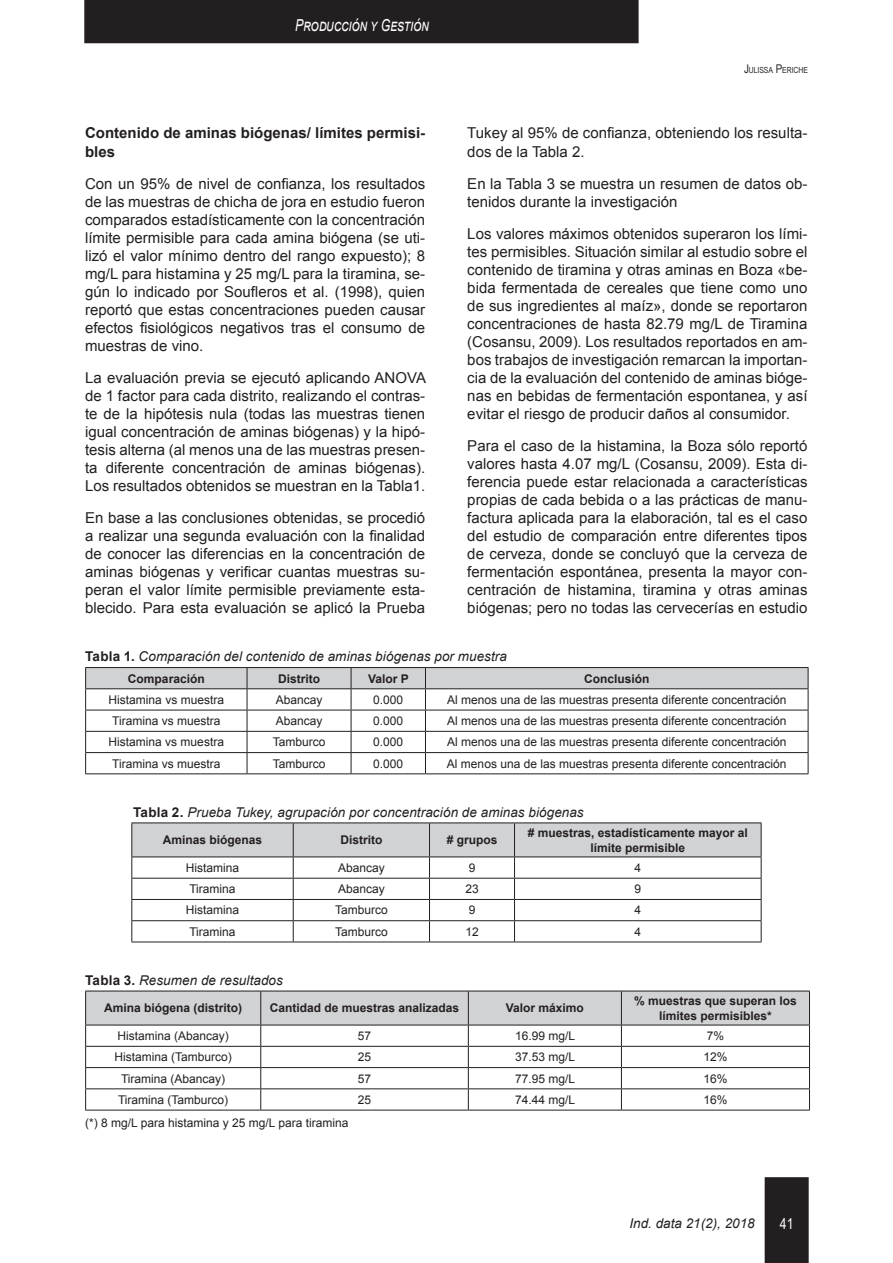
<style>
.page{position:relative;width:893px;height:1263px;background:#fff}
.page>*{position:absolute;margin:0;border:0;box-sizing:border-box;transform-origin:0 0}
.t1{font:italic 16.5px "Arial";color:#fff;scale:.75 1}
.t2{font:15px/18px "Arial";color:#231f20;text-align:justify}
.t3{font:700 15px/18px "Arial";color:#231f20}
.t4{font:15px "Arial Narrow";color:#fff}
.t5{font:italic 13.5px "Arial";letter-spacing:.005em;color:#231f20}
.t6{font:12px "Arial";color:#231f20}
.t7{font:700 12px/14.4px "Arial";color:#231f20;text-align:center}
.t8{font:8.4px "Arial Narrow";letter-spacing:-.005em;color:#231f20}
.s1{font-size:12px}
.s2{font-weight:700;font-style:normal}
</style>
<div class="page">
<div style="left:765px;top:1177px;width:44px;height:86px;background:#231f20"></div>
<div style="left:84px;top:0;width:555px;height:43px;background:#231f20"></div>
<hr style="left:85px;top:773px;width:162px;height:1px;background:#231f20">
<hr style="left:247px;top:773px;width:104px;height:1px;background:#231f20">
<hr style="left:351px;top:773px;width:74px;height:1px;background:#231f20">
<hr style="left:425px;top:773px;width:383px;height:1px;background:#231f20">
<svg style="left:85px;top:667px;width:724px;height:106px"></svg>
<hr style="left:85px;top:688px;width:162px;height:1px;background:#231f20">
<hr style="left:247px;top:688px;width:104px;height:1px;background:#231f20">
<hr style="left:351px;top:688px;width:74px;height:1px;background:#231f20">
<hr style="left:425px;top:688px;width:383px;height:1px;background:#231f20">
<hr style="left:131px;top:822px;width:162px;height:1px;background:#231f20">
<hr style="left:293px;top:822px;width:136px;height:1px;background:#231f20">
<hr style="left:429px;top:822px;width:85px;height:1px;background:#231f20">
<hr style="left:514px;top:822px;width:247px;height:1px;background:#231f20">
<svg style="left:131px;top:823px;width:631px;height:118px"></svg>
<hr style="left:131px;top:941px;width:162px;height:1px;background:#231f20">
<hr style="left:293px;top:941px;width:136px;height:1px;background:#231f20">
<hr style="left:429px;top:941px;width:85px;height:1px;background:#231f20">
<hr style="left:514px;top:941px;width:247px;height:1px;background:#231f20">
<svg style="left:85px;top:991px;width:725px;height:119px"></svg>
<hr style="left:85px;top:1110px;width:176px;height:1px;background:#231f20">
<hr style="left:261px;top:1110px;width:207px;height:1px;background:#231f20">
<hr style="left:468px;top:1110px;width:153px;height:1px;background:#231f20">
<hr style="left:621px;top:1110px;width:189px;height:1px;background:#231f20">
<p class="t1" style="left:295px;top:14px;width:180px">Producción y Gestión</p>
<p class="t8" style="left:744px;top:63px;width:65px"><span class="s1">J</span>ULISSA <span class="s1">P</span>ERICHE</p>
<p class="t2" style="left:467px;top:124px;width:342px">Tukey al 95% de confianza, obteniendo los resulta&shy;dos de la Tabla 2.</p>
<p class="t2" style="left:467px;top:174px;width:342px">En la Tabla 3 se muestra un resumen de datos ob&shy;tenidos durante la investigación</p>
<p class="t2" style="left:467px;top:224px;width:342px">Los valores máximos obtenidos superaron los lími&shy;tes permisibles. Situación similar al estudio sobre el contenido de tiramina y otras aminas en Boza «be&shy;bida fermentada de cereales que tiene como uno de sus ingredientes al maíz», donde se reportaron concentraciones de hasta 82.79 mg/L de Tiramina (Cosansu, 2009). Los resultados reportados en am&shy;bos trabajos de investigación remarcan la importan&shy;cia de la evaluación del contenido de aminas bióge&shy;nas en bebidas de fermentación espontanea, y así evitar el riesgo de producir daños al consumidor.</p>
<p class="t2" style="left:467px;top:436px;width:342px">Para el caso de la histamina, la Boza sólo reportó valores hasta 4.07 mg/L (Cosansu, 2009). Esta di&shy;ferencia puede estar relacionada a características propias de cada bebida o a las prácticas de manu&shy;factura aplicada para la elaboración, tal es el caso del estudio de comparación entre diferentes tipos de cerveza, donde se concluyó que la cerveza de fermentación espontánea, presenta la mayor con&shy;centración de histamina, tiramina y otras aminas biógenas; pero no todas las cervecerías en estudio</p>
<p class="t5" style="left:85px;top:648px;width:423px"><span class="s2">Tabla 1.</span> Comparación del contenido de aminas biógenas por muestra</p>
<p class="t7" style="left:128px;top:671px;width:78px">Comparación</p>
<p class="t7" style="left:278px;top:671px;width:43px">Distrito</p>
<p class="t7" style="left:368px;top:671px;width:42px">Valor P</p>
<p class="t7" style="left:584px;top:671px;width:67px">Conclusión</p>
<p class="t6" style="left:109px;top:691px;width:117px">Histamina vs muestra</p>
<p class="t6" style="left:276px;top:691px;width:48px">Abancay</p>
<p class="t6" style="left:373px;top:691px;width:32px">0.000</p>
<p class="t6" style="left:447px;top:691px;width:341px">Al menos una de las muestras presenta diferente concentración</p>
<p class="t6" style="left:112px;top:713px;width:110px">Tiramina vs muestra</p>
<p class="t6" style="left:276px;top:713px;width:48px">Abancay</p>
<p class="t6" style="left:373px;top:713px;width:32px">0.000</p>
<p class="t6" style="left:447px;top:713px;width:341px">Al menos una de las muestras presenta diferente concentración</p>
<p class="t6" style="left:109px;top:734px;width:117px">Histamina vs muestra</p>
<p class="t6" style="left:273px;top:734px;width:54px">Tamburco</p>
<p class="t6" style="left:373px;top:734px;width:32px">0.000</p>
<p class="t6" style="left:447px;top:734px;width:341px">Al menos una de las muestras presenta diferente concentración</p>
<p class="t6" style="left:112px;top:755px;width:110px">Tiramina vs muestra</p>
<p class="t6" style="left:273px;top:755px;width:54px">Tamburco</p>
<p class="t6" style="left:373px;top:755px;width:32px">0.000</p>
<p class="t6" style="left:447px;top:755px;width:341px">Al menos una de las muestras presenta diferente concentración</p>
<p class="t5" style="left:133px;top:803px;width:452px"><span class="s2">Tabla 2.</span> Prueba Tukey, agrupación por concentración de aminas biógenas</p>
<p class="t7" style="left:163px;top:833px;width:101px">Aminas biógenas</p>
<p class="t7" style="left:340px;top:833px;width:43px">Distrito</p>
<p class="t7" style="left:447px;top:833px;width:52px"># grupos</p>
<p class="t7" style="left:528px;top:826px;width:222px"># muestras, estadísticamente mayor al límite permisible</p>
<p class="t6" style="left:186px;top:859px;width:55px">Histamina</p>
<p class="t6" style="left:338px;top:859px;width:48px">Abancay</p>
<p class="t6" style="left:469px;top:859px;width:8px">9</p>
<p class="t6" style="left:634px;top:859px;width:8px">4</p>
<p class="t6" style="left:189px;top:881px;width:48px">Tiramina</p>
<p class="t6" style="left:338px;top:881px;width:48px">Abancay</p>
<p class="t6" style="left:465px;top:881px;width:15px">23</p>
<p class="t6" style="left:634px;top:881px;width:8px">9</p>
<p class="t6" style="left:186px;top:902px;width:55px">Histamina</p>
<p class="t6" style="left:335px;top:902px;width:54px">Tamburco</p>
<p class="t6" style="left:469px;top:902px;width:8px">9</p>
<p class="t6" style="left:634px;top:902px;width:8px">4</p>
<p class="t6" style="left:189px;top:923px;width:48px">Tiramina</p>
<p class="t6" style="left:335px;top:923px;width:54px">Tamburco</p>
<p class="t6" style="left:465px;top:923px;width:15px">12</p>
<p class="t6" style="left:634px;top:923px;width:8px">4</p>
<p class="t5" style="left:85px;top:971px;width:199px"><span class="s2">Tabla 3.</span> Resumen de resultados</p>
<p class="t7" style="left:104px;top:1001px;width:140px">Amina biógena (distrito)</p>
<p class="t7" style="left:270px;top:1001px;width:191px">Cantidad de muestras analizadas</p>
<p class="t7" style="left:506px;top:1001px;width:80px">Valor máximo</p>
<p class="t7" style="left:634px;top:994px;width:164px">% muestras que superan los límites permisibles*</p>
<p class="t6" style="left:117px;top:1027px;width:113px">Histamina (Abancay)</p>
<p class="t6" style="left:358px;top:1027px;width:15px">57</p>
<p class="t6" style="left:515px;top:1027px;width:62px">16.99 mg/L</p>
<p class="t6" style="left:707px;top:1027px;width:19px">7%</p>
<p class="t6" style="left:114px;top:1049px;width:119px">Histamina (Tamburco)</p>
<p class="t6" style="left:358px;top:1049px;width:15px">25</p>
<p class="t6" style="left:515px;top:1049px;width:62px">37.53 mg/L</p>
<p class="t6" style="left:703px;top:1049px;width:26px">12%</p>
<p class="t6" style="left:121px;top:1070px;width:106px">Tiramina (Abancay)</p>
<p class="t6" style="left:358px;top:1070px;width:15px">57</p>
<p class="t6" style="left:515px;top:1070px;width:62px">77.95 mg/L</p>
<p class="t6" style="left:703px;top:1070px;width:26px">16%</p>
<p class="t6" style="left:118px;top:1091px;width:112px">Tiramina (Tamburco)</p>
<p class="t6" style="left:358px;top:1091px;width:15px">25</p>
<p class="t6" style="left:515px;top:1091px;width:62px">74.44 mg/L</p>
<p class="t6" style="left:703px;top:1091px;width:26px">16%</p>
<p class="t6" style="left:85px;top:1114px;width:265px">(*) 8 mg/L para histamina y 25 mg/L para tiramina</p>
<p class="t3" style="left:85px;top:124px;width:342px">Contenido de aminas biógenas/ límites permisi&shy;bles</p>
<p class="t2" style="left:85px;top:174px;width:342px">Con un 95% de nivel de confianza, los resultados de las muestras de chicha de jora en estudio fueron comparados estadísticamente con la concentración límite permisible para cada amina biógena (se uti&shy;lizó el valor mínimo dentro del rango expuesto); 8 mg/L para histamina y 25 mg/L para la tiramina, se&shy;gún lo indicado por Soufleros et al. (1998), quien reportó que estas concentraciones pueden causar efectos fisiológicos negativos tras el consumo de muestras de vino.</p>
<p class="t2" style="left:85px;top:368px;width:342px">La evaluación previa se ejecutó aplicando ANOVA de 1 factor para cada distrito, realizando el contras&shy;te de la hipótesis nula (todas las muestras tienen igual concentración de aminas biógenas) y la hipó&shy;tesis alterna (al menos una de las muestras presen&shy;ta diferente concentración de aminas biógenas).<br>Los resultados obtenidos se muestran en la Tabla1.</p>
<p class="t2" style="left:85px;top:508px;width:342px">En base a las conclusiones obtenidas, se procedió a realizar una segunda evaluación con la finalidad de conocer las diferencias en la concentración de aminas biógenas y verificar cuantas muestras su&shy;peran el valor límite permisible previamente esta&shy;blecido. Para esta evaluación se aplicó la Prueba</p>
<p class="t5" style="left:629px;top:1215px;width:127px">Ind. data 21(2), 2018</p>
<p class="t4" style="left:780px;top:1213px;width:15px">41</p>
</div>
